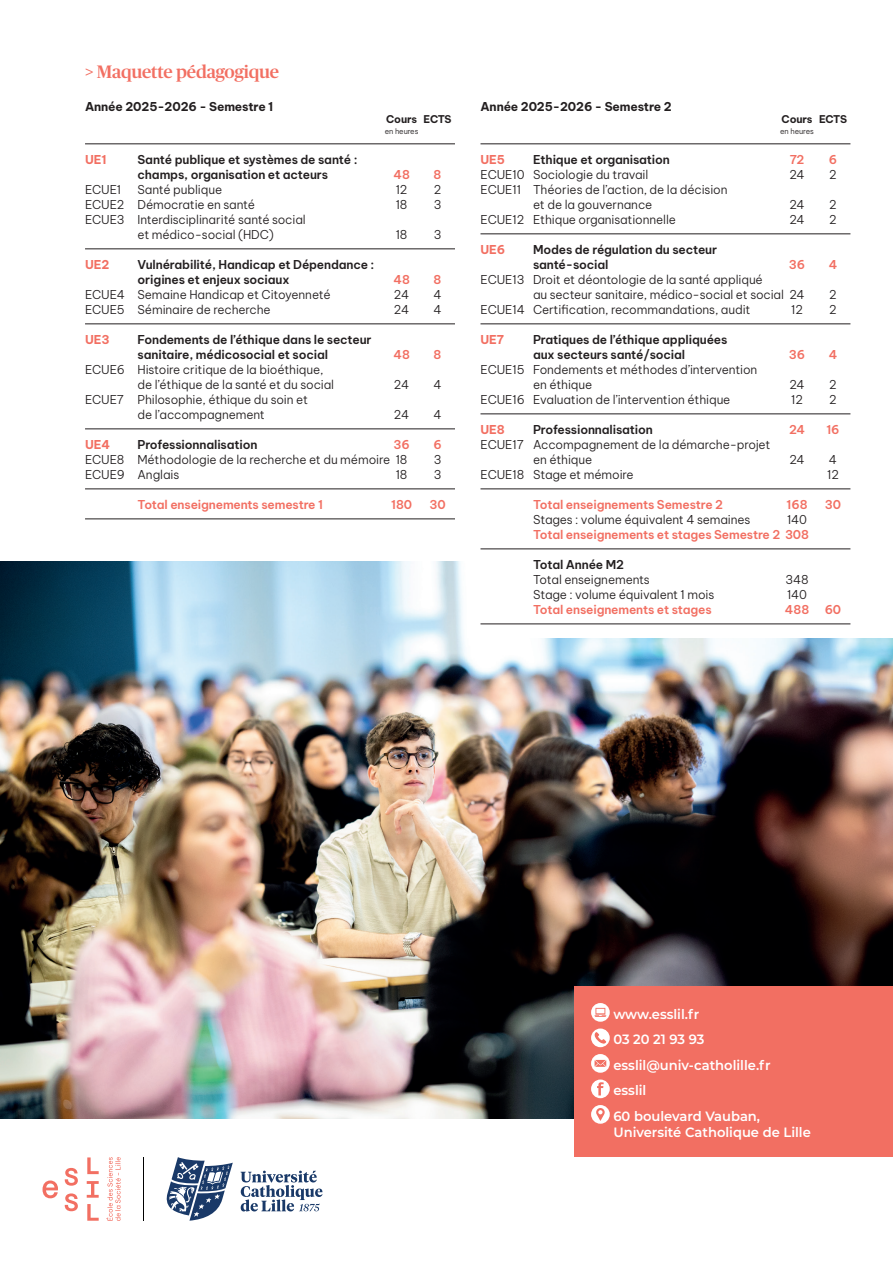
<style>
.page{position:relative;width:893px;height:1263px;background:#fff}
.page>*{position:absolute;margin:0;border:0;box-sizing:border-box;transform-origin:0 0}
.t1{font:500 18px "Publico Headline";letter-spacing:-.01em;color:#f26f62}
.t2{font:600 13.5px/25.5px "Montserrat";color:#fff}
.t3{font:300 12px/15px "Be Vietnam Pro";letter-spacing:-.01em;color:#231f20}
.t4{font:600 12px/15px "Be Vietnam Pro";letter-spacing:-.01em;color:#231f20}
.t5{font:600 12px "Be Vietnam Pro";letter-spacing:-.015em;color:#f26f62}
.t6{font:700 12px "Be Vietnam Pro";letter-spacing:-.01em;color:#231f20}
.t7{font:700 12px "Be Vietnam Pro";letter-spacing:-.01em;color:#f26f62}
.t8{font:700 10.5px "Be Vietnam Pro";letter-spacing:-.01em;color:#231f20}
.t9{font:300 7.5px "Be Vietnam Pro";letter-spacing:-.01em;color:#231f20}
</style>
<div class="page">
<img style="left:0;top:561px;width:893px;height:557px">
<div style="left:574px;top:986px;width:319px;height:171px;background:#f26f62"></div>
<svg style="left:591px;top:1003px;width:19px;height:19px"></svg>
<svg style="left:595px;top:1008px;width:11px;height:9px"></svg>
<svg style="left:591px;top:1028px;width:19px;height:19px"></svg>
<svg style="left:594px;top:1032px;width:12px;height:12px"></svg>
<svg style="left:591px;top:1054px;width:19px;height:19px"></svg>
<svg style="left:595px;top:1060px;width:11px;height:7px"></svg>
<svg style="left:591px;top:1079px;width:19px;height:19px"></svg>
<svg style="left:597px;top:1082px;width:7px;height:13px"></svg>
<svg style="left:591px;top:1105px;width:19px;height:19px"></svg>
<svg style="left:596px;top:1108px;width:9px;height:13px"></svg>
<svg style="left:166px;top:1157px;width:67px;height:64px"></svg>
<svg style="left:241px;top:1171px;width:81px;height:40px"></svg>
<hr style="left:144px;top:1157px;width:1px;height:64px;background:#000">
<svg style="left:43px;top:1157px;width:78px;height:64px"></svg>
<div style="left:468px;top:553px;width:425px;height:85px;background:#fff"></div>
<hr style="left:85px;top:143px;width:370px;height:1px;background:#231f20">
<hr style="left:85px;top:248px;width:370px;height:1px;background:#231f20">
<hr style="left:85px;top:323px;width:370px;height:1px;background:#231f20">
<hr style="left:85px;top:428px;width:370px;height:1px;background:#231f20">
<hr style="left:85px;top:488px;width:370px;height:1px;background:#231f20">
<hr style="left:85px;top:518px;width:370px;height:1px;background:#231f20">
<hr style="left:480px;top:143px;width:370px;height:1px;background:#231f20">
<hr style="left:480px;top:233px;width:370px;height:1px;background:#231f20">
<hr style="left:480px;top:323px;width:370px;height:1px;background:#231f20">
<hr style="left:480px;top:413px;width:370px;height:1px;background:#231f20">
<hr style="left:480px;top:488px;width:370px;height:1px;background:#231f20">
<hr style="left:480px;top:548px;width:370px;height:1px;background:#231f20">
<hr style="left:480px;top:623px;width:370px;height:1px;background:#231f20">
<h1 class="t1" style="left:85px;top:59px;width:196px">&gt; Maquette pédagogique</h1>
<p class="t6" style="left:85px;top:97px;width:190px">Année 2025-2026 - Semestre 1</p>
<p class="t7" style="left:85px;top:149px;width:23px">UE1</p>
<p class="t4" style="left:138px;top:150px;width:221px">Santé publique et systèmes de santé : champs, organisation et acteurs</p>
<p class="t8" style="left:386px;top:110px;width:67px">Cours ECTS</p>
<p class="t9" style="left:385px;top:125px;width:35px">en heures</p>
<p class="t5" style="left:393px;top:164px;width:18px">48</p>
<p class="t5" style="left:434px;top:164px;width:9px">8</p>
<p class="t3" style="left:85px;top:181px;width:38px">ECUE1</p>
<p class="t3" style="left:138px;top:181px;width:86px">Santé publique</p>
<p class="t3" style="left:396px;top:181px;width:13px">12</p>
<p class="t3" style="left:434px;top:181px;width:9px">2</p>
<p class="t3" style="left:85px;top:196px;width:172px">ECUE2 Démocratie en santé</p>
<p class="t3" style="left:396px;top:196px;width:13px">18</p>
<p class="t3" style="left:434px;top:196px;width:9px">3</p>
<p class="t3" style="left:138px;top:211px;width:170px;text-indent:-52px">ECUE3 Interdisciplinarité santé social et médico-social (HDC)</p>
<p class="t3" style="left:396px;top:226px;width:13px">18</p>
<p class="t3" style="left:434px;top:226px;width:9px">3</p>
<p class="t7" style="left:85px;top:254px;width:26px">UE2</p>
<p class="t4" style="left:138px;top:255px;width:238px">Vulnérabilité, Handicap et Dépendance : origines et enjeux sociaux</p>
<p class="t5" style="left:393px;top:269px;width:18px">48</p>
<p class="t5" style="left:434px;top:269px;width:9px">8</p>
<p class="t3" style="left:85px;top:286px;width:247px">ECUE4 Semaine Handicap et Citoyenneté</p>
<p class="t3" style="left:394px;top:286px;width:17px">24</p>
<p class="t3" style="left:433px;top:286px;width:10px">4</p>
<p class="t3" style="left:85px;top:301px;width:187px">ECUE5 Séminaire de recherche</p>
<p class="t3" style="left:394px;top:301px;width:17px">24</p>
<p class="t3" style="left:433px;top:301px;width:10px">4</p>
<p class="t7" style="left:85px;top:329px;width:26px">UE3</p>
<p class="t4" style="left:138px;top:330px;width:235px">Fondements de l’éthique dans le secteur sanitaire, médicosocial et social</p>
<p class="t5" style="left:393px;top:344px;width:18px">48</p>
<p class="t5" style="left:434px;top:344px;width:9px">8</p>
<p class="t3" style="left:138px;top:361px;width:198px;text-indent:-52px">ECUE6 Histoire critique de la bioéthique, de l’éthique de la santé et du social</p>
<p class="t3" style="left:138px;top:391px;width:172px;text-indent:-52px">ECUE7 Philosophie, éthique du soin et de l’accompagnement</p>
<p class="t3" style="left:394px;top:376px;width:17px">24</p>
<p class="t3" style="left:433px;top:376px;width:10px">4</p>
<p class="t3" style="left:394px;top:406px;width:17px">24</p>
<p class="t3" style="left:433px;top:406px;width:10px">4</p>
<p class="t7" style="left:85px;top:434px;width:26px">UE4</p>
<p class="t4" style="left:138px;top:435px;width:121px">Professionnalisation</p>
<p class="t5" style="left:393px;top:434px;width:18px">36</p>
<p class="t5" style="left:433px;top:434px;width:10px">6</p>
<p class="t3" style="left:85px;top:451px;width:324px">ECUE8 Méthodologie de la recherche et du mémoire 18</p>
<p class="t3" style="left:434px;top:451px;width:9px">3</p>
<p class="t3" style="left:85px;top:466px;width:96px">ECUE9 Anglais</p>
<p class="t3" style="left:396px;top:466px;width:13px">18</p>
<p class="t3" style="left:434px;top:466px;width:9px">3</p>
<p class="t5" style="left:138px;top:494px;width:187px">Total enseignements semestre 1</p>
<p class="t5" style="left:391px;top:494px;width:22px">180</p>
<p class="t5" style="left:429px;top:494px;width:18px">30</p>
<p class="t6" style="left:480px;top:97px;width:193px">Année 2025-2026 - Semestre 2</p>
<p class="t8" style="left:782px;top:110px;width:67px">Cours ECTS</p>
<p class="t9" style="left:780px;top:125px;width:35px">en heures</p>
<p class="t7" style="left:480px;top:149px;width:26px">UE5</p>
<p class="t4" style="left:533px;top:150px;width:138px">Ethique et organisation</p>
<p class="t5" style="left:790px;top:149px;width:16px">72</p>
<p class="t5" style="left:829px;top:149px;width:10px">6</p>
<p class="t3" style="left:480px;top:166px;width:169px">ECUE10 Sociologie du travail</p>
<p class="t3" style="left:789px;top:166px;width:17px">24</p>
<p class="t3" style="left:829px;top:166px;width:9px">2</p>
<p class="t3" style="left:533px;top:181px;width:196px;text-indent:-52px">ECUE11 Théories de l’action, de la décision et de la gouvernance</p>
<p class="t3" style="left:789px;top:196px;width:17px">24</p>
<p class="t3" style="left:829px;top:196px;width:9px">2</p>
<p class="t3" style="left:480px;top:211px;width:197px">ECUE12 Ethique organisationnelle</p>
<p class="t3" style="left:789px;top:211px;width:17px">24</p>
<p class="t3" style="left:829px;top:211px;width:9px">2</p>
<p class="t7" style="left:480px;top:239px;width:26px">UE6</p>
<p class="t4" style="left:533px;top:240px;width:186px">Modes de régulation du secteur santé-social</p>
<p class="t5" style="left:789px;top:254px;width:18px">36</p>
<p class="t5" style="left:829px;top:254px;width:10px">4</p>
<p class="t3" style="left:533px;top:271px;width:273px;text-indent:-52px">ECUE13 Droit et déontologie de la santé appliqué<br>au secteur sanitaire, médico-social et social 24</p>
<p class="t3" style="left:829px;top:286px;width:9px">2</p>
<p class="t3" style="left:480px;top:301px;width:271px">ECUE14 Certification, recommandations, audit</p>
<p class="t3" style="left:791px;top:301px;width:13px">12</p>
<p class="t3" style="left:829px;top:301px;width:9px">2</p>
<p class="t7" style="left:480px;top:329px;width:25px">UE7</p>
<p class="t4" style="left:533px;top:330px;width:196px">Pratiques de l’éthique appliquées aux secteurs santé/social</p>
<p class="t5" style="left:789px;top:344px;width:18px">36</p>
<p class="t5" style="left:829px;top:344px;width:10px">4</p>
<p class="t3" style="left:533px;top:361px;width:226px;text-indent:-52px">ECUE15 Fondements et méthodes d’intervention en éthique</p>
<p class="t3" style="left:789px;top:376px;width:17px">24</p>
<p class="t3" style="left:829px;top:376px;width:9px">2</p>
<p class="t3" style="left:480px;top:391px;width:251px">ECUE16 Evaluation de l’intervention éthique</p>
<p class="t3" style="left:791px;top:391px;width:13px">12</p>
<p class="t3" style="left:829px;top:391px;width:9px">2</p>
<p class="t7" style="left:480px;top:419px;width:26px">UE8</p>
<p class="t4" style="left:533px;top:420px;width:121px">Professionnalisation</p>
<p class="t5" style="left:789px;top:419px;width:18px">24</p>
<p class="t5" style="left:826px;top:419px;width:15px">16</p>
<p class="t3" style="left:533px;top:436px;width:239px;text-indent:-52px">ECUE17 Accompagnement de la démarche-projet en éthique</p>
<p class="t3" style="left:789px;top:451px;width:17px">24</p>
<p class="t3" style="left:829px;top:451px;width:10px">4</p>
<p class="t3" style="left:480px;top:466px;width:155px">ECUE18 Stage et mémoire</p>
<p class="t3" style="left:827px;top:466px;width:13px">12</p>
<p class="t5" style="left:533px;top:494px;width:192px">Total enseignements Semestre 2</p>
<p class="t5" style="left:787px;top:494px;width:22px">168</p>
<p class="t5" style="left:825px;top:494px;width:18px">30</p>
<p class="t3" style="left:533px;top:511px;width:219px">Stages : volume équivalent 4 semaines</p>
<p class="t3" style="left:787px;top:511px;width:22px">140</p>
<p class="t5" style="left:533px;top:524px;width:277px">Total enseignements et stages Semestre 2 308</p>
<p class="t4" style="left:533px;top:555px;width:93px">Total Année M2</p>
<p class="t3" style="left:533px;top:571px;width:118px">Total enseignements</p>
<p class="t3" style="left:785px;top:571px;width:25px">348</p>
<p class="t3" style="left:533px;top:586px;width:183px">Stage : volume équivalent 1 mois</p>
<p class="t3" style="left:787px;top:586px;width:22px">140</p>
<p class="t5" style="left:533px;top:599px;width:180px">Total enseignements et stages</p>
<p class="t5" style="left:785px;top:599px;width:26px">488</p>
<p class="t5" style="left:825px;top:599px;width:18px">60</p>
<p class="t2" style="left:613px;top:1000px;width:159px">www.esslil.fr<br>03 20 21 93 93 esslil@univ-catholille.fr esslil<br>60 boulevard Vauban,</p>
<p class="t2" style="left:613px;top:1119px;width:199px">Université Catholique de Lille</p>
</div>
